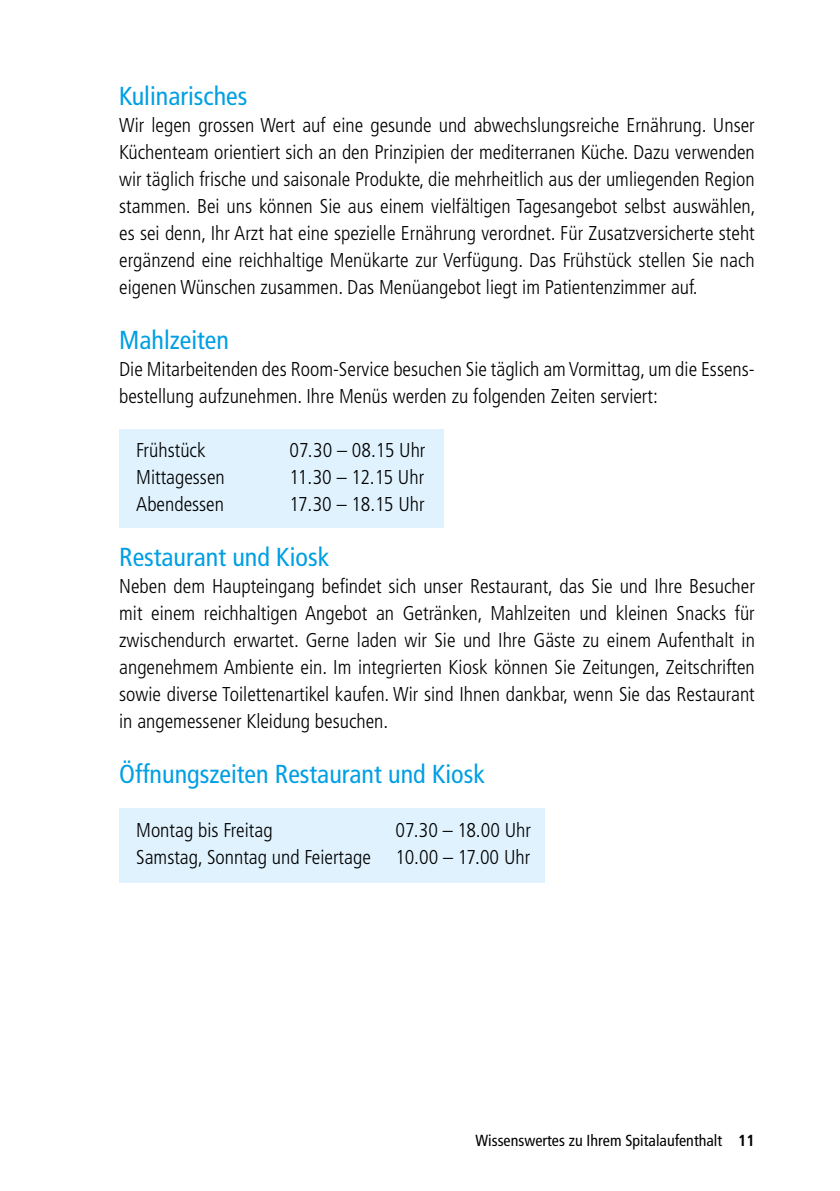
<style>
.page{position:relative;width:840px;height:1191px;background:#fff}
.page>*{position:absolute;margin:0;border:0;box-sizing:border-box;transform-origin:0 0}
.Untertitel_1_1{font:condensed 26px "Frutiger LT Std";color:#009fe3}
.Grundtext{font:300 condensed 20px/27px "Frutiger LT Std";color:#000;text-align:justify}
.Grundtext-2{font:300 condensed 20px "Frutiger LT Std";letter-spacing:-.02em;color:#000}
.t1{font:condensed 16px "Frutiger LT Std";color:#000}
.s1{font-weight:700}
</style>
<div class="page">
<div style="left:119px;top:429px;width:324px;height:98px;background:#dff2fd"></div>
<div style="left:119px;top:807px;width:425px;height:75px;background:#dff2fd"></div>
<p class="Untertitel_1_1" style="left:119px;top:80px;width:130px">Kulinarisches</p>
<p class="Grundtext" style="left:119px;top:111px;width:637px">Wir legen grossen Wert auf eine gesunde und abwechslungsreiche Ernährung. Unser Küchenteam orientiert sich an den Prinzipien der mediterranen Küche. Dazu verwenden wir täglich frische und saisonale Produkte, die mehrheitlich aus der umliegenden Region stammen. Bei uns können Sie aus einem vielfältigen Tagesangebot selbst auswählen, es sei denn, Ihr Arzt hat eine spezielle Ernährung verordnet. Für Zusatzversicherte steht ergänzend eine reichhaltige Menükarte zur Verfügung. Das Frühstück stellen Sie nach eigenen Wünschen zusammen. Das Menüangebot liegt im Patientenzimmer auf.</p>
<p class="Untertitel_1_1" style="left:119px;top:324px;width:111px">Mahlzeiten</p>
<p class="Grundtext" style="left:119px;top:355px;width:636px">Die Mitarbeitenden des Room-Service besuchen Sie täglich am Vormittag, um die Essens&shy;bestellung aufzunehmen. Ihre Menüs werden zu folgenden Zeiten serviert:</p>
<p class="Grundtext" style="left:136px;top:436px;width:71px">Frühstück</p>
<p class="Grundtext" style="left:289px;top:436px;width:137px">07.30 – 08.15 Uhr</p>
<p class="Grundtext" style="left:136px;top:463px;width:90px">Mittagessen</p>
<p class="Grundtext-2" style="left:289px;top:465px;width:136px">11.30 – 12.15 Uhr</p>
<p class="Grundtext" style="left:136px;top:490px;width:89px">Abendessen</p>
<p class="Grundtext" style="left:289px;top:490px;width:137px">17.30 – 18.15 Uhr</p>
<p class="Untertitel_1_1" style="left:119px;top:541px;width:211px">Restaurant und Kiosk</p>
<p class="Grundtext" style="left:119px;top:572px;width:637px">Neben dem Haupteingang befindet sich unser Restaurant, das Sie und Ihre Besucher mit einem reichhaltigen Angebot an Getränken, Mahlzeiten und kleinen Snacks für zwischendurch erwartet. Gerne laden wir Sie und Ihre Gäste zu einem Aufenthalt in angenehmem Ambiente ein. Im integrierten Kiosk können Sie Zeitungen, Zeitschriften sowie diverse Toilettenartikel kaufen. Wir sind Ihnen dankbar, wenn Sie das Restaurant in angemessener Kleidung besuchen.</p>
<p class="Untertitel_1_1" style="left:119px;top:758px;width:367px">Öffnungszeiten Restaurant und Kiosk</p>
<p class="Grundtext" style="left:136px;top:816px;width:138px">Montag bis Freitag</p>
<p class="Grundtext" style="left:395px;top:816px;width:137px">07.30 – 18.00 Uhr</p>
<p class="Grundtext" style="left:136px;top:843px;width:395px">Samstag, Sonntag und Feiertage 10.00 – 17.00 Uhr</p>
<p class="t1" style="left:475px;top:1131px;width:281px">Wissenswertes zu Ihrem Spitalaufenthalt <span class="s1">11</span></p>
</div>
